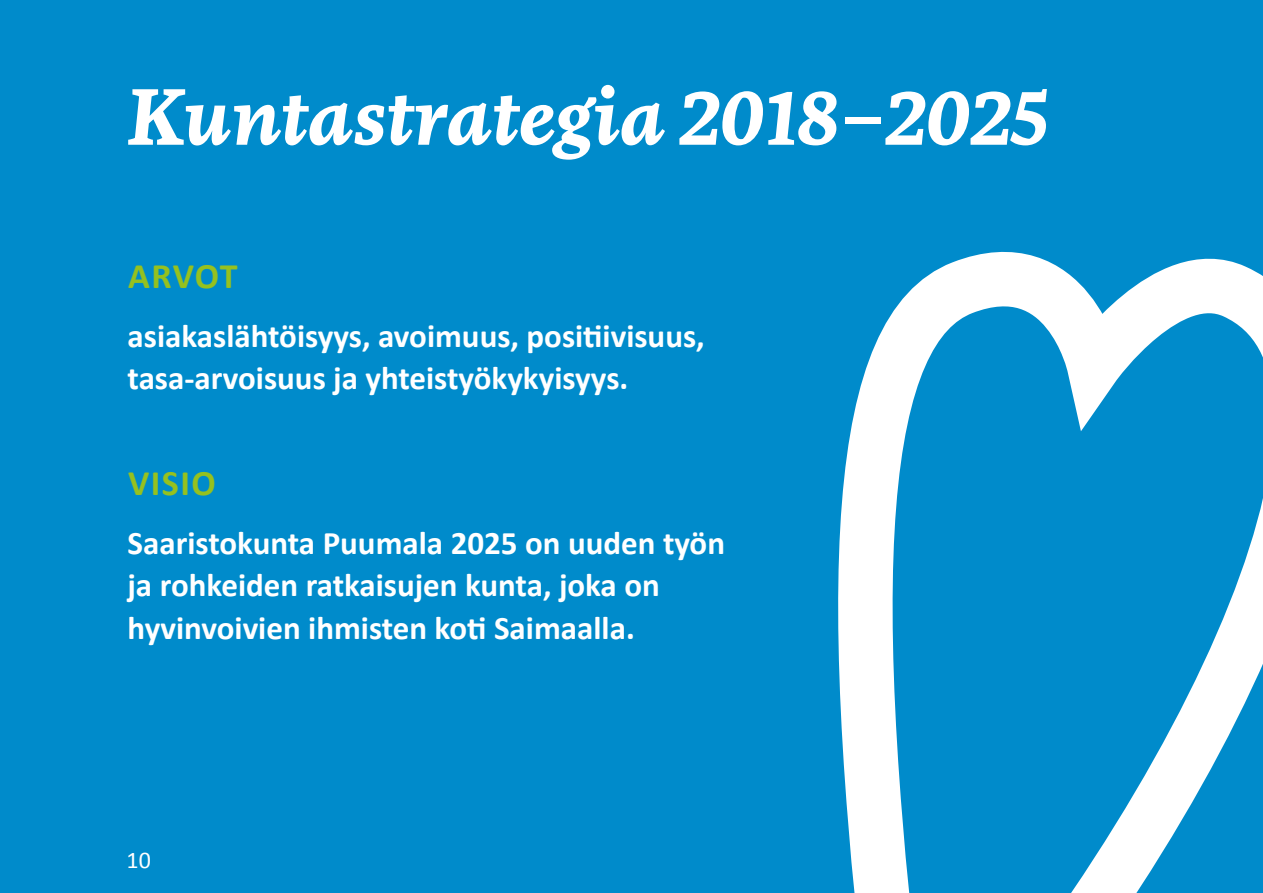
<style>
.page{position:relative;width:1263px;height:893px;background:#008bcb}
.page>*{position:absolute;margin:0;border:0;box-sizing:border-box;transform-origin:0 0}
.t1{font:italic 700 75px "More Pro";color:#fff}
.t2{font:700 36px "Calibri";letter-spacing:.04em;color:#95c11f}
.t3{font:700 33px/42px "Calibri";color:#fff}
.t4{font:24px "Calibri";color:#fff}
</style>
<div class="page">
<svg style="left:838px;top:251px;width:425px;height:642px"></svg>
<h1 class="t1" style="left:128px;top:61px;width:922px">Kuntastrategia 2018–2025</h1>
<p class="t2" style="left:128px;top:253px;width:111px">ARVOT</p>
<p class="t3" style="left:128px;top:315px;width:579px">asiakaslähtöisyys, avoimuus, positiivisuus, tasa-arvoisuus ja yhteistyökykyisyys.</p>
<p class="t2" style="left:128px;top:460px;width:89px">VISIO</p>
<p class="t3" style="left:128px;top:522px;width:599px">Saaristokunta Puumala 2025 on uuden työn ja rohkeiden ratkaisujen kunta, joka on hyvinvoivien ihmisten koti Saimaalla.</p>
<p class="t4" style="left:126px;top:845px;width:26px">10</p>
</div>
